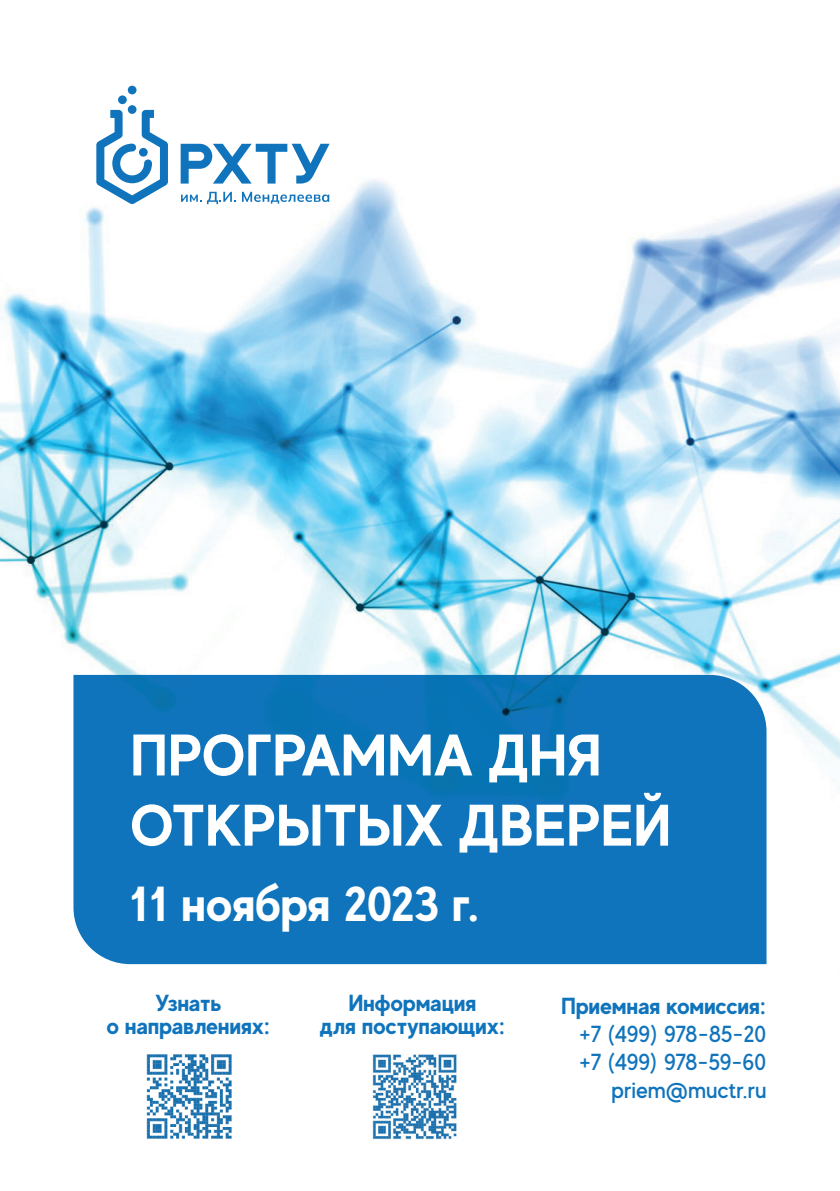
<style>
.page{position:relative;width:840px;height:1191px;background:#fff}
.page>*{position:absolute;margin:0;border:0;box-sizing:border-box;transform-origin:0 0}
.t1{font:700 58.4px/70.2px "MADE Evolve Sans";color:#fff}
.t2{font:700 49px "MADE Evolve Sans";color:#fff}
.t3{font:700 23.2px/23px "MADE Evolve Sans";color:#1074bc;text-align:center}
.t4{font:500 23.2px/27.8px "MADE Evolve Sans";letter-spacing:-.02em;color:#1074bc;text-align:right}
</style>
<div class="page">
<img style="left:0;top:143px;width:839px;height:554px">
<img style="left:701px;top:697px;width:138px;height:268px">
<img style="left:372px;top:1054px;width:85px;height:86px">
<img style="left:146px;top:1054px;width:86px;height:85px">
<img style="left:73px;top:675px;width:693px;height:289px">
<svg style="left:181px;top:192px;width:55px;height:12px"></svg>
<svg style="left:242px;top:192px;width:87px;height:12px"></svg>
<svg style="left:180px;top:144px;width:149px;height:40px"></svg>
<svg style="left:96px;top:86px;width:72px;height:118px"></svg>
<h1 class="t1" style="left:130px;top:718px;width:542px">ПРОГРАММА ДНЯ<br>ОТКРЫТЫХ ДВЕРЕЙ</h1>
<h2 class="t2" style="left:130px;top:872px;width:350px">11 ноября 2023 г.</h2>
<p class="t3" style="left:107px;top:991px;width:165px">Узнать<br>о направлениях:</p>
<p class="t3" style="left:319px;top:991px;width:187px">Информация<br>для поступающих:</p>
<p class="t3" style="left:561px;top:994px;width:207px">Приемная комиссия:</p>
<p class="t4" style="left:578px;top:1019px;width:189px">+7 (499) 978-85-20 +7 (499) 978-59-60 priem@muctr.ru</p>
</div>
